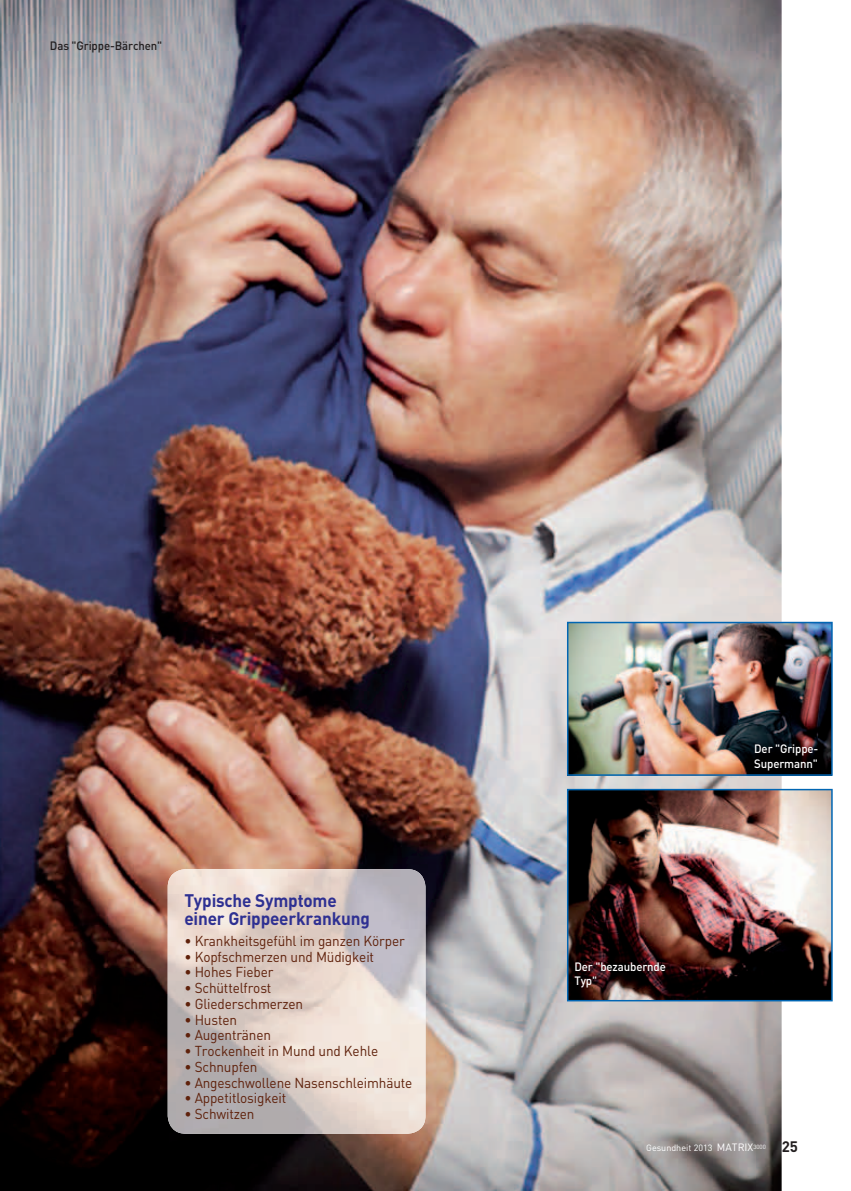
<style>
.page{position:relative;width:851px;height:1191px;background:#fff}
.page>*{position:absolute;margin:0;border:0;box-sizing:border-box;transform-origin:0 0}
.t1{font:700 18px/18px "DIN";letter-spacing:-.01em;color:#2e3092;scale:.95 1}
.t2{font:700 15px "DIN";color:#231f20}
.t3{font:14.25px "DIN";letter-spacing:-.01em;color:#5f210b;scale:.95 1}
.t4{font:500 12px/14.2px "DIN";letter-spacing:-.01em;color:#fff;scale:.95 1}
.t5{font:500 12px "DIN";letter-spacing:-.01em;color:#231f20;scale:.95 1}
.t6{font:9px "DIN";color:#fff}
.s1{font-size:10.5px}
</style>
<div class="page">
<img style="left:0;top:0;width:781px;height:1191px">
<img style="left:168px;top:869px;width:257px;height:264px">
<img style="left:567px;top:622px;width:265px;height:154px">
<img style="left:567px;top:789px;width:265px;height:212px">
<p class="t5" style="left:50px;top:38px;width:120px">Das "Grippe-Bärchen"</p>
<p class="t1" style="left:184px;top:890px;width:197px">Typische Symptome einer Grippeerkrankung</p>
<p class="t3" style="left:184px;top:931px;width:233px">• Krankheitsgefühl im ganzen Körper</p>
<p class="t3" style="left:184px;top:947px;width:201px">• Kopfschmerzen und Müdigkeit</p>
<p class="t3" style="left:184px;top:963px;width:95px">• Hohes Fieber</p>
<p class="t3" style="left:184px;top:979px;width:93px">• Schüttelfrost</p>
<p class="t3" style="left:184px;top:994px;width:126px">• Gliederschmerzen</p>
<p class="t3" style="left:184px;top:1010px;width:57px">• Husten</p>
<p class="t3" style="left:184px;top:1026px;width:93px">• Augentränen</p>
<p class="t3" style="left:184px;top:1042px;width:205px">• Trockenheit in Mund und Kehle</p>
<p class="t3" style="left:184px;top:1057px;width:78px">• Schnupfen</p>
<p class="t3" style="left:184px;top:1073px;width:241px">• Angeschwollene Nasenschleimhäute</p>
<p class="t3" style="left:184px;top:1089px;width:109px">• Appetitlosigkeit</p>
<p class="t3" style="left:184px;top:1105px;width:75px">• Schwitzen</p>
<p class="t4" style="left:574px;top:959px;width:98px">Der "bezaubernde<br>Typ"</p>
<p class="t4" style="left:754px;top:741px;width:69px">Der "Grippe-<br>Supermann"</p>
<p class="t6" style="left:646px;top:1142px;width:121px">Gesundheit 2013 <span class="s1">MATRIX</span><sup>3000</sup></p>
<p class="t2" style="left:781px;top:1136px;width:18px">25</p>
</div>
